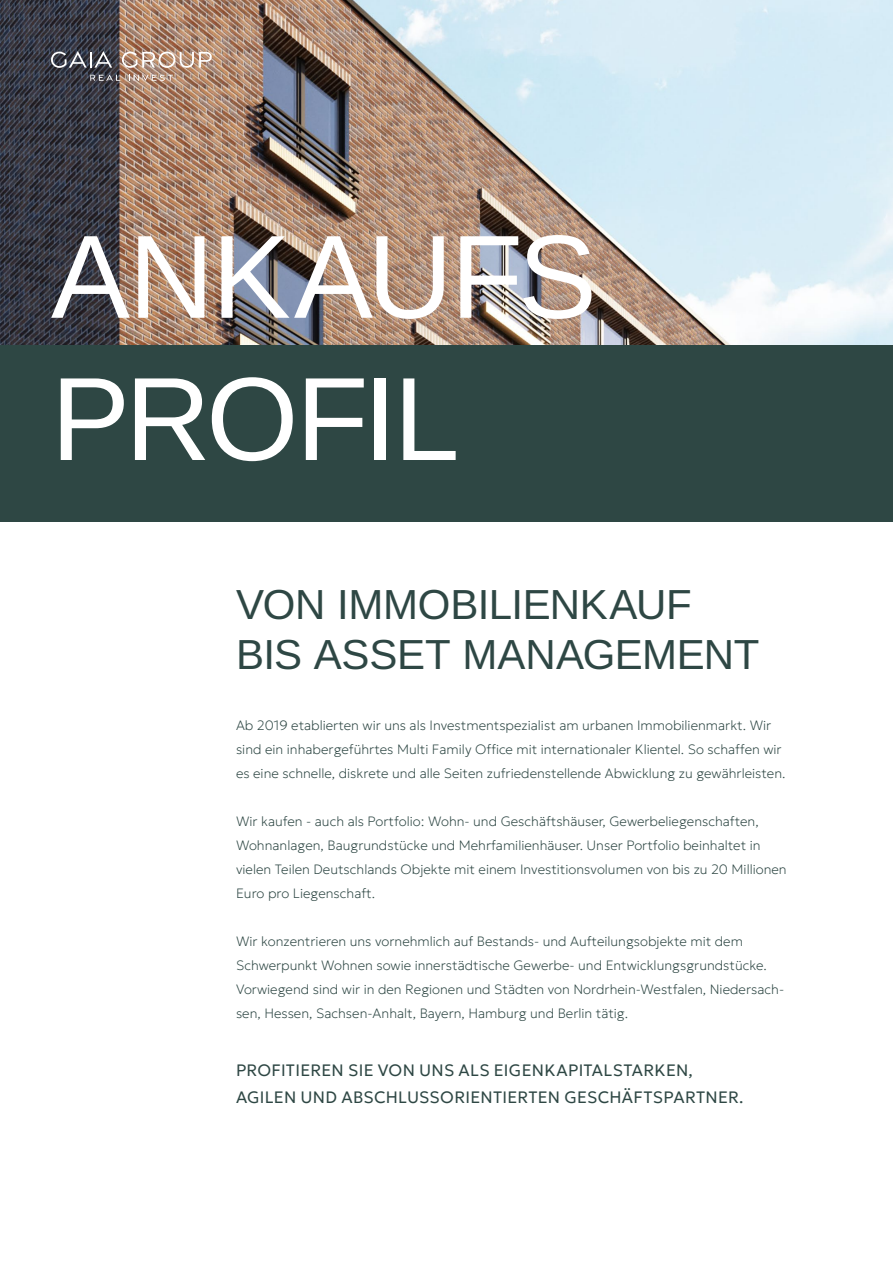
<style>
.page{position:relative;width:893px;height:1263px;background:#fff}
.page>*{position:absolute;margin:0;border:0;box-sizing:border-box;transform-origin:0 0}
.t1{font:118.5px/142.2px "Arimo";letter-spacing:-.025em;color:#fff}
.t2{font:42px/50.4px "Arimo";letter-spacing:-.01em;color:#2e4744}
.t3{font:300 16.5px/27px "Geologica";letter-spacing:.015em;color:#2e4744}
.t4{font:100 13.5px/24px "Geologica";color:#2e4744}
</style>
<div class="page">
<img style="left:0;top:0;width:893px;height:345px">
<div style="left:0;top:345px;width:893px;height:177px;background:#2e4744"></div>
<svg style="left:90px;top:75px;width:30px;height:6px"></svg>
<svg style="left:129px;top:75px;width:44px;height:6px"></svg>
<svg style="left:51px;top:51px;width:61px;height:17px"></svg>
<svg style="left:122px;top:52px;width:90px;height:16px"></svg>
<h1 class="t1" style="left:51px;top:208px;width:547px">ANKAUFS<br>PROFIL</h1>
<h2 class="t2" style="left:236px;top:580px;width:525px">VON IMMOBILIENKAUF<br>BIS ASSET MANAGEMENT</h2>
<p class="t4" style="left:236px;top:712px;width:551px">Ab 2019 etablierten wir uns als Investmentspezialist am urbanen Immobilienmarkt. Wir sind ein inhabergeführtes Multi Family Office mit internationaler Klientel. So schaffen wir es eine schnelle, diskrete und alle Seiten zufriedenstellende Abwicklung zu gewährleisten.</p>
<p class="t4" style="left:236px;top:808px;width:552px">Wir kaufen - auch als Portfolio: Wohn- und Geschäftshäuser, Gewerbeliegenschaften, Wohnanlagen, Baugrundstücke und Mehrfamilienhäuser. Unser Portfolio beinhaltet in vielen Teilen Deutschlands Objekte mit einem Investitionsvolumen von bis zu 20 Millionen Euro pro Liegenschaft.</p>
<p class="t4" style="left:236px;top:928px;width:550px">Wir konzentrieren uns vornehmlich auf Bestands- und Aufteilungsobjekte mit dem Schwerpunkt Wohnen sowie innerstädtische Gewerbe- und Entwicklungsgrundstücke.<br>Vorwiegend sind wir in den Regionen und Städten von Nordrhein-Westfalen, Niedersach&shy;sen, Hessen, Sachsen-Anhalt, Bayern, Hamburg und Berlin tätig.</p>
<p class="t3" style="left:236px;top:1055px;width:509px">PROFITIEREN SIE VON UNS ALS EIGENKAPITALSTARKEN,<br>AGILEN UND ABSCHLUSSORIENTIERTEN GESCHÄFTSPARTNER.</p>
</div>
